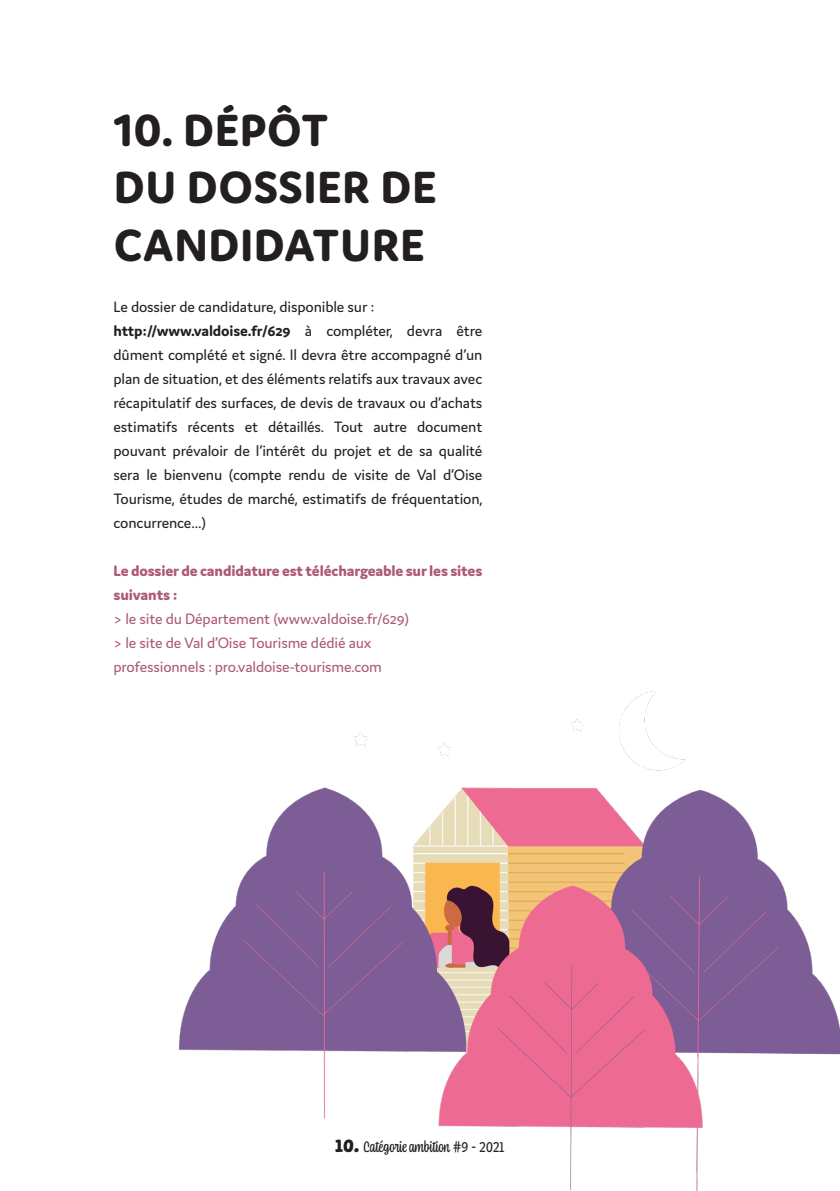
<style>
.page{position:relative;width:840px;height:1191px;background:#fff}
.page>*{position:absolute;margin:0;border:0;box-sizing:border-box;transform-origin:0 0}
.t1{font:800 48px/57.6px "Domus";letter-spacing:.025em;color:#231f20}
.alignement_gauche{font:16px/24px "Domus";letter-spacing:-.01em;color:#231f20;text-align:justify}
.alignement_gauche-2{font:16px "Domus";letter-spacing:-.01em;color:#ad5977}
.alignement_gauche-3{font:800 16px/24px "Domus";letter-spacing:-.01em;color:#ad5977}
.t2{font:16px "Coniferous";letter-spacing:-.01em;color:#231f20}
.s1{font-weight:700}
.s2{font-weight:900;font-size:20px}
</style>
<div class="page">
<hr style="left:839px;top:0;width:1px;height:1191px;background:#7b5c94">
<img style="left:179px;top:692px;width:660px;height:499px">
<p class="t1" style="left:113px;top:101px;width:216px">10. DÉPÔT</p>
<p class="t1" style="left:114px;top:158px;width:323px">DU DOSSIER DE<br>CANDIDATURE</p>
<p class="alignement_gauche" style="left:113px;top:295px;width:262px">Le dossier de candidature, disponible sur :</p>
<p class="alignement_gauche" style="left:113px;top:319px;width:370px"><span class="s1">http://www.valdoise.fr/629</span> à compléter, devra être dûment complété et signé. Il devra être accompagné d’un plan de situation, et des éléments relatifs aux travaux avec récapitulatif des surfaces, de devis de travaux ou d’achats estimatifs récents et détaillés. Tout autre document pouvant prévaloir de l’intérêt du projet et de sa qualité sera le bienvenu (compte rendu de visite de Val d’Oise Tourisme, études de marché, estimatifs de fréquentation, concurrence…)</p>
<p class="alignement_gauche-3" style="left:113px;top:559px;width:370px">Le dossier de candidature est téléchargeable sur les sites suivants :</p>
<p class="alignement_gauche-2" style="left:113px;top:610px;width:297px">&gt; le site du Département (www.valdoise.fr/629)</p>
<p class="alignement_gauche-2" style="left:113px;top:634px;width:259px">&gt; le site de Val d’Oise Tourisme dédié aux</p>
<p class="alignement_gauche-2" style="left:113px;top:658px;width:270px">professionnels : pro.valdoise-tourisme.com</p>
<p class="t2" style="left:335px;top:1136px;width:171px"><span class="s2">10.</span> Catégorie ambition #9 - 2021</p>
</div>
